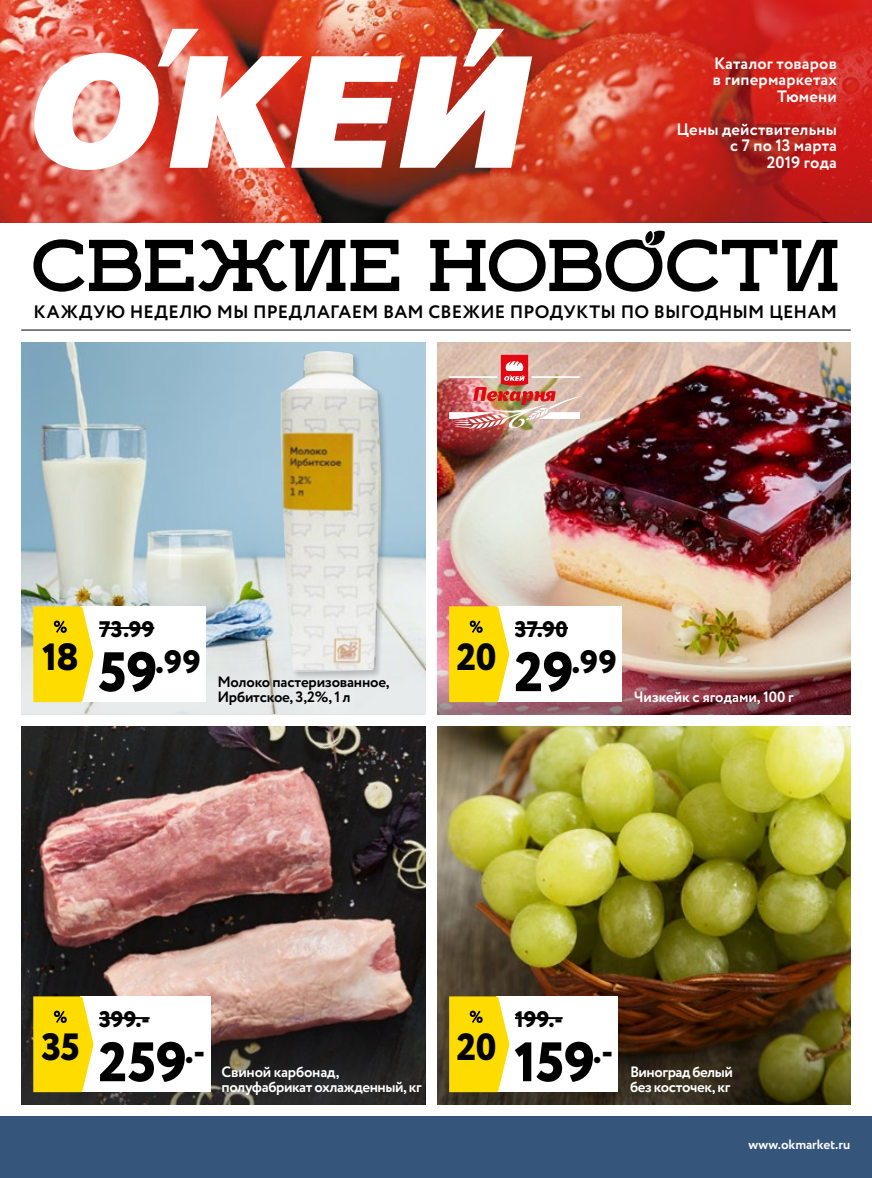
<style>
.page{position:relative;width:872px;height:1178px;background:#fff}
.page>*{position:absolute;margin:0;border:0;box-sizing:border-box;transform-origin:0 0}
.t1{font:69px "Ikra Slab";letter-spacing:.005em;color:#000}
.t2{font:800 55.5px "Circe";letter-spacing:-.005em;color:#000}
.t3{font:800 37.95px "Circe";letter-spacing:-.02em;color:#000}
.t4{font:800 32.4px "Circe";color:#000}
.t5{font:800 22.5px "Circe";letter-spacing:.01em;color:#000}
.t6{font:700 18px "Circe";letter-spacing:.015em;color:#000}
.t7{font:700 16.5px/16.5px "Circe";letter-spacing:.01em;color:#fff;text-align:right}
.t8{font:700 15px/15px "Circe";letter-spacing:-.025em;color:#fff}
.t9{font:700 15px/15px "Circe";letter-spacing:-.015em;color:#000}
.t10{font:700 15px "Circe";letter-spacing:-.005em;color:#fff}
.t11{font:700 13.5px "Circe";letter-spacing:-.005em;color:#fff}
.s1{font-size:55.5px}
</style>
<div class="page">
<img style="left:437px;top:342px;width:413px;height:318px">
<img style="left:21px;top:726px;width:404px;height:282px">
<img style="left:437px;top:726px;width:413px;height:282px">
<img style="left:21px;top:342px;width:404px;height:371px">
<div style="left:279px;top:350px;width:109px;height:329px;background:#000;opacity:.19"></div>
<img style="left:280px;top:351px;width:101px;height:321px">
<img style="left:437px;top:660px;width:413px;height:54px">
<svg style="left:21px;top:1008px;width:404px;height:96px;background:#38302d"></svg>
<svg style="left:437px;top:1008px;width:413px;height:96px;background:#413315"></svg>
<div style="left:496px;top:606px;width:125px;height:96px;background:#fff"></div>
<hr style="left:515px;top:627px;width:53px;height:2px;background:#000">
<svg style="left:449px;top:606px;width:60px;height:96px;background:#fbdb17"></svg>
<div style="left:496px;top:996px;width:122px;height:96px;background:#fff"></div>
<hr style="left:515px;top:1017px;width:47px;height:2px;background:#000">
<svg style="left:449px;top:996px;width:60px;height:96px;background:#fadb16"></svg>
<div style="left:80px;top:606px;width:125px;height:96px;background:#fff"></div>
<hr style="left:99px;top:627px;width:55px;height:2px;background:#000">
<svg style="left:33px;top:606px;width:60px;height:96px;background:#fbdb17"></svg>
<div style="left:80px;top:996px;width:130px;height:96px;background:#fff"></div>
<hr style="left:99px;top:1017px;width:51px;height:2px;background:#000">
<svg style="left:33px;top:996px;width:60px;height:96px;background:#f9da16"></svg>
<div style="left:0;top:1116px;width:872px;height:62px;background:#35557b"></div>
<img style="left:0;top:0;width:546px;height:222px">
<svg style="left:546px;top:0;width:326px;height:222px;background:#ca3023"></svg>
<svg style="left:28px;top:29px;width:504px;height:142px"></svg>
<hr style="left:21px;top:330px;width:829px;height:1px;background:#000">
<svg style="left:639px;top:188px;width:30px;height:58px"></svg>
<img style="left:449px;top:355px;width:134px;height:77px">
<p class="t7" style="left:713px;top:56px;width:125px">Каталог товаров в гипермаркетах<br>Тюмени</p>
<p class="t7" style="left:676px;top:122px;width:162px">Цены действительны с 7 по 13 марта<br>2019 года</p>
<h1 class="t1" style="left:31px;top:222px;width:809px">СВЕЖИЕ НОВОСТИ</h1>
<p class="t6" style="left:34px;top:300px;width:805px">КАЖДУЮ НЕДЕЛЮ МЫ ПРЕДЛАГАЕМ ВАМ СВЕЖИЕ ПРОДУКТЫ ПО ВЫГОДНЫМ ЦЕНАМ</p>
<h3 class="t3" style="left:42px;top:631px;width:38px">18</h3>
<h3 class="t5" style="left:99px;top:614px;width:57px">73.99</h3>
<h3 class="t4" style="left:98px;top:640px;width:104px"><span class="s1">59</span>.99</h3>
<p class="t9" style="left:217px;top:675px;width:173px">Молоко пастеризованное,<br>Ирбитское, 3,2%, 1 л</p>
<h3 class="t3" style="left:456px;top:631px;width:41px">20</h3>
<h3 class="t5" style="left:515px;top:614px;width:54px">37.90</h3>
<h3 class="t4" style="left:514px;top:639px;width:104px"><span class="s1">29</span>.99</h3>
<p class="t10" style="left:633px;top:687px;width:162px">Чизкейк с ягодами, 100 г</p>
<h3 class="t3" style="left:41px;top:1021px;width:40px">35</h3>
<h3 class="t5" style="left:99px;top:1004px;width:52px">399.-</h3>
<h2 class="t2" style="left:98px;top:1024px;width:108px">259<sup>.-</sup></h2>
<p class="t8" style="left:221px;top:1065px;width:202px">Свиной карбонад, полуфабрикат охлажденный, кг</p>
<h3 class="t3" style="left:456px;top:1021px;width:41px">20</h3>
<h3 class="t5" style="left:515px;top:1004px;width:49px">199.-</h3>
<h2 class="t2" style="left:514px;top:1024px;width:101px">159<sup>.-</sup></h2>
<p class="t8" style="left:630px;top:1065px;width:105px">Виноград белый без косточек, кг</p>
<p class="t11" style="left:748px;top:1135px;width:103px">www.okmarket.ru</p>
</div>
